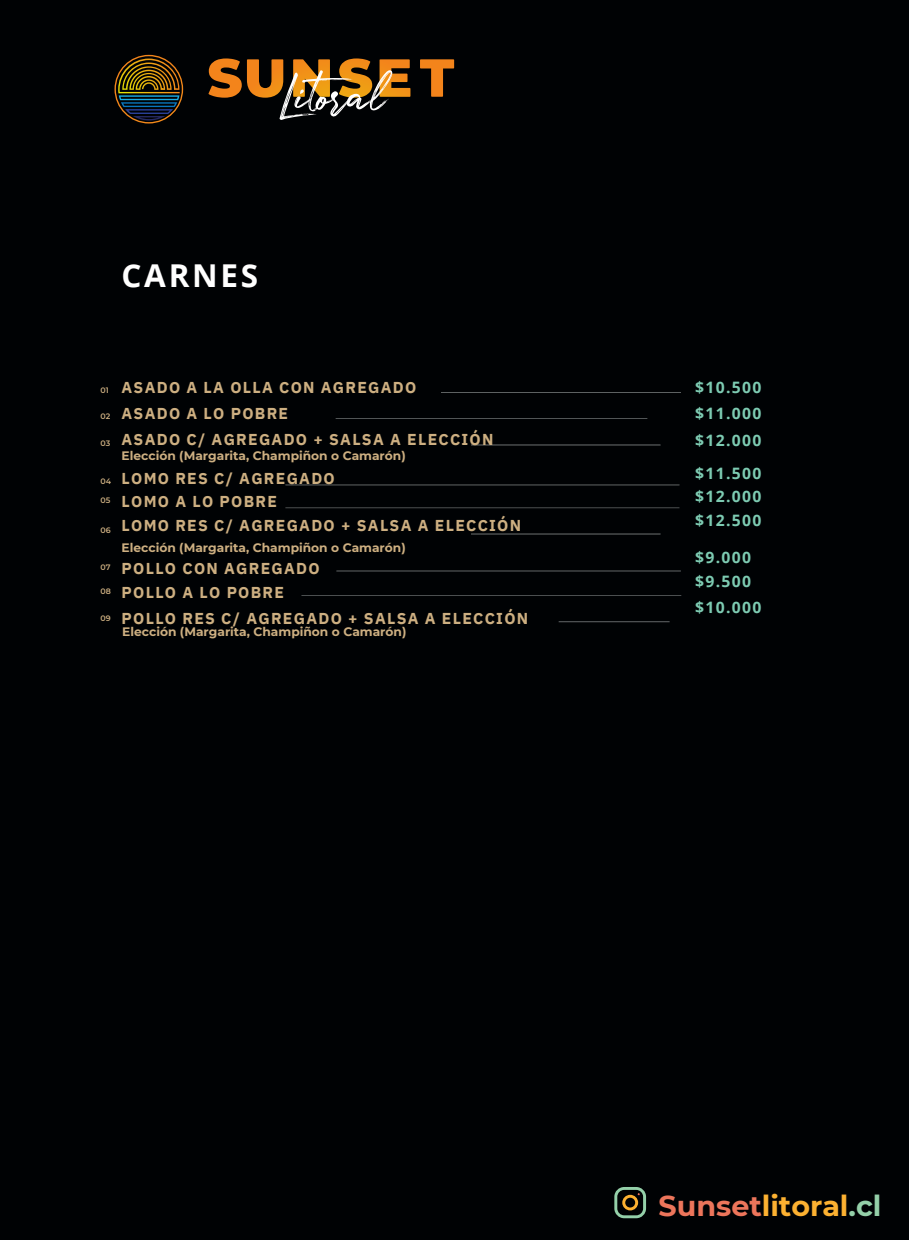
<style>
.page{position:relative;width:909px;height:1240px;background:#000204}
.page>*{position:absolute;margin:0;border:0;box-sizing:border-box;transform-origin:0 0}
.t1{font:700 31.5px "Open Sans";letter-spacing:.085em;color:#fff}
.t2{font:700 28.53px "Montserrat";color:#fcb131}
.t3{font:700 15.75px/26.2px "IBM Plex Sans";letter-spacing:.08em;color:#cdaf81}
.t4{font:700 15.75px/26.2px "Open Sans";letter-spacing:.085em;color:#7dcbb2;text-align:justify}
.t5{font:700 12.25px "Montserrat";color:#cdaf81}
.t6{font:600 7.88px "Montserrat";color:#cdaf81}
.s1{color:#ec755b}
.s2{color:#94d0a9}
</style>
<div class="page">
<svg style="left:114px;top:55px;width:69px;height:68px"></svg>
<svg style="left:208px;top:58px;width:202px;height:62px"></svg>
<svg style="left:420px;top:59px;width:34px;height:38px"></svg>
<hr style="left:285px;top:485px;width:394px;height:1px;background:#5d6162">
<hr style="left:285px;top:507px;width:394px;height:1px;background:#5d6162">
<hr style="left:301px;top:595px;width:380px;height:1px;background:#5d6162">
<hr style="left:336px;top:418px;width:311px;height:1px;background:#5d6162">
<hr style="left:336px;top:570px;width:345px;height:1px;background:#5d6162">
<hr style="left:441px;top:392px;width:240px;height:1px;background:#5d6162">
<hr style="left:471px;top:444px;width:189px;height:1px;background:#5d6162">
<hr style="left:471px;top:534px;width:189px;height:1px;background:#5d6162">
<hr style="left:559px;top:621px;width:111px;height:1px;background:#5d6162">
<svg style="left:614px;top:1187px;width:32px;height:31px"></svg>
<p class="t1" style="left:122px;top:254px;width:138px">CARNES</p>
<p class="t6" style="left:101px;top:385px;width:10px">01</p>
<p class="t6" style="left:101px;top:412px;width:11px">02</p>
<p class="t6" style="left:101px;top:438px;width:11px">03</p>
<p class="t6" style="left:101px;top:477px;width:12px">04</p>
<p class="t6" style="left:101px;top:496px;width:11px">05</p>
<p class="t6" style="left:101px;top:525px;width:12px">06</p>
<p class="t6" style="left:101px;top:562px;width:12px">07</p>
<p class="t6" style="left:101px;top:587px;width:12px">08</p>
<h1 class="t6" style="left:101px;top:613px;width:12px">09</h1>
<p class="t3" style="left:122px;top:373px;width:373px">ASADO A LA OLLA CON AGREGADO<br>ASADO A LO POBRE<br>ASADO C/ AGREGADO + SALSA A ELECCIÓN</p>
<p class="t5" style="left:122px;top:448px;width:286px">Elección (Margarita, Champiñon o Camarón)</p>
<p class="t3" style="left:122px;top:466px;width:401px;line-height:23.6px">LOMO RES C/ AGREGADO<br>LOMO A LO POBRE<br>LOMO RES C/ AGREGADO + SALSA A ELECCIÓN</p>
<p class="t5" style="left:122px;top:540px;width:286px">Elección (Margarita, Champiñon o Camarón)</p>
<p class="t3" style="left:122px;top:556px;width:200px;line-height:24.3px">POLLO CON AGREGADO<br>POLLO A LO POBRE</p>
<p class="t3" style="left:122px;top:605px;width:408px">POLLO RES C/ AGREGADO + SALSA A ELECCIÓN</p>
<p class="t5" style="left:122px;top:624px;width:286px">Elección (Margarita, Champiñon o Camarón)</p>
<p class="t4" style="left:695px;top:374px;width:68px">$10.500 $11.000 $12.000</p>
<p class="t4" style="left:695px;top:461px;width:68px;line-height:23.6px">$11.500 $12.000 $12.500</p>
<p class="t4" style="left:695px;top:544px;width:58px;line-height:24.3px">$9.000 $9.500</p>
<p class="t4" style="left:695px;top:594px;width:68px">$10.000</p>
<h4 class="t2" style="left:659px;top:1188px;width:224px"><span class="s1">Sunset</span>litoral<span class="s2">.cl</span></h4>
</div>
